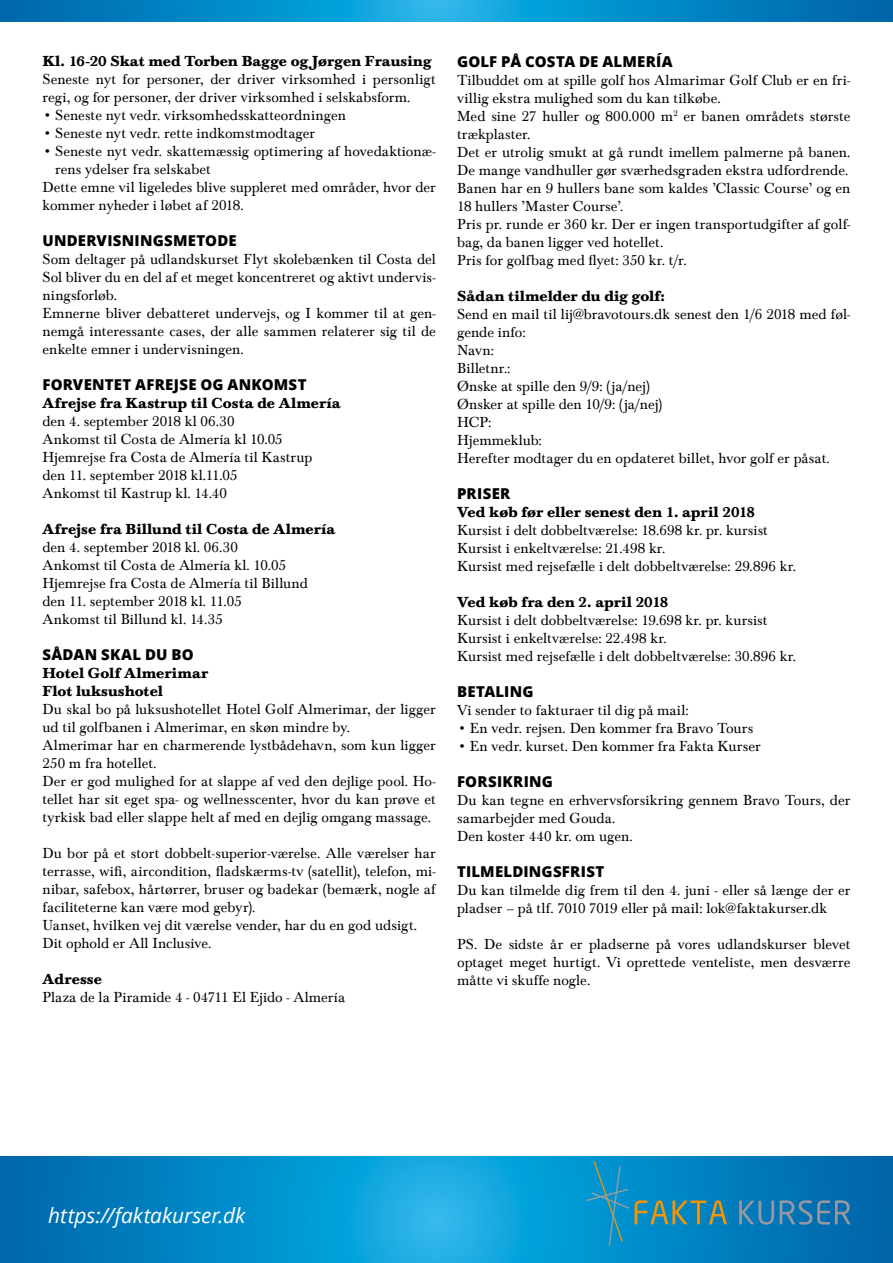
<style>
.page{position:relative;width:893px;height:1263px;background:#fff}
.page>*{position:absolute;margin:0;border:0;box-sizing:border-box;transform-origin:0 0}
.t1{font:italic 20.85px "Open Sans";letter-spacing:-.005em;color:#fff}
.t2{font:15px/18px "Baskerville Com";letter-spacing:.005em;color:#000}
.t3{font:700 15px/18px "Baskerville Com";letter-spacing:.005em;color:#000}
.t4{font:800 15px "Open Sans";letter-spacing:.015em;color:#000}
</style>
<div class="page">
<svg style="left:0;top:0;width:893px;height:21px;background:#068bc8"></svg>
<svg style="left:0;top:1157px;width:893px;height:4px;background:#0288c6"></svg>
<svg style="left:0;top:1161px;width:893px;height:102px;background:#088bc6"></svg>
<p class="t3" style="left:43px;top:52px;width:390px">Kl. 16-20 Skat med Torben Bagge og Jørgen Frausing</p>
<p class="t2" style="left:43px;top:70px;width:395px">Seneste nyt for personer, der driver virksomhed i personligt regi, og for personer, der driver virksomhed i selskabsform.</p>
<p class="t2" style="left:43px;top:106px;width:305px">• Seneste nyt vedr. virksomhedsskatteordningen</p>
<p class="t2" style="left:43px;top:124px;width:274px">• Seneste nyt vedr. rette indkomstmodtager</p>
<p class="t2" style="left:43px;top:142px;width:395px">• Seneste nyt vedr. skattemæssig optimering af hovedaktionæ-</p>
<p class="t2" style="left:55px;top:160px;width:157px">rens ydelser fra selskabet</p>
<p class="t2" style="left:43px;top:178px;width:395px">Dette emne vil ligeledes blive suppleret med områder, hvor der</p>
<p class="t2" style="left:43px;top:196px;width:203px">kommer nyheder i løbet af 2018.</p>
<p class="t4" style="left:43px;top:229px;width:196px">UNDERVISNINGSMETODE</p>
<p class="t2" style="left:43px;top:250px;width:395px">Som deltager på udlandskurset Flyt skolebænken til Costa del Sol bliver du en del af et meget koncentreret og aktivt undervis&shy;ningsforløb.<br>Emnerne bliver debatteret undervejs, og I kommer til at gen&shy;nemgå interessante cases, der alle sammen relaterer sig til de enkelte emner i undervisningen.</p>
<p class="t4" style="left:43px;top:373px;width:266px">FORVENTET AFREJSE OG ANKOMST</p>
<p class="t3" style="left:43px;top:394px;width:300px">Afrejse fra Kastrup til Costa de Almería</p>
<p class="t2" style="left:43px;top:412px;width:271px">den 4. september 2018 kl 06.30<br>Ankomst til Costa de Almería kl 10.05<br>Hjemrejse fra Costa de Almería til Kastrup den 11. september 2018 kl.11.05<br>Ankomst til Kastrup kl. 14.40</p>
<p class="t3" style="left:43px;top:520px;width:294px">Afrejse fra Billund til Costa de Almería</p>
<p class="t2" style="left:43px;top:538px;width:267px">den 4. september 2018 kl. 06.30<br>Ankomst til Costa de Almería kl. 10.05<br>Hjemrejse fra Costa de Almería til Billund den 11. september 2018 kl. 11.05<br>Ankomst til Billund kl. 14.35</p>
<p class="t4" style="left:43px;top:643px;width:153px">SÅDAN SKAL DU BO</p>
<p class="t3" style="left:43px;top:664px;width:167px">Hotel Golf Almerimar<br>Flot luksushotel</p>
<p class="t2" style="left:43px;top:700px;width:395px">Du skal bo på luksushotellet Hotel Golf Almerimar, der ligger ud til golfbanen i Almerimar, en skøn mindre by.<br>Almerimar har en charmerende lystbådehavn, som kun ligger 250 m fra hotellet.<br>Der er god mulighed for at slappe af ved den dejlige pool. Ho&shy;tellet har sit eget spa- og wellnesscenter, hvor du kan prøve et tyrkisk bad eller slappe helt af med en dejlig omgang massage.</p>
<p class="t2" style="left:43px;top:844px;width:395px">Du bor på et stort dobbelt-superior-værelse. Alle værelser har terrasse, wifi, aircondition, fladskærms-tv (satellit), telefon, mi&shy;nibar, safebox, hårtørrer, bruser og badekar (bemærk, nogle af faciliteterne kan være mod gebyr).<br>Uanset, hvilken vej dit værelse vender, har du en god udsigt.<br>Dit ophold er All Inclusive.</p>
<p class="t3" style="left:43px;top:970px;width:61px">Adresse</p>
<p class="t2" style="left:43px;top:988px;width:304px">Plaza de la Piramide 4 - 04711 El Ejido - Almería</p>
<p class="t4" style="left:457px;top:50px;width:217px">GOLF PÅ COSTA DE ALMERÍA</p>
<p class="t2" style="left:457px;top:71px;width:395px">Tilbuddet om at spille golf hos Almarimar Golf Club er en fri&shy;villig ekstra mulighed som du kan tilkøbe.<br>Med sine 27 huller og 800.000 m<sup>2</sup> er banen områdets største trækplaster.<br>Det er utrolig smukt at gå rundt imellem palmerne på banen.<br>De mange vandhuller gør sværhedsgraden ekstra udfordrende.<br>Banen har en 9 hullers bane som kaldes ’Classic Course’ og en 18 hullers ’Master Course’.<br>Pris pr. runde er 360 kr. Der er ingen transportudgifter af golf&shy;bag, da banen ligger ved hotellet.<br>Pris for golfbag med flyet: 350 kr. t/r.</p>
<p class="t3" style="left:457px;top:287px;width:209px">Sådan tilmelder du dig golf:</p>
<p class="t2" style="left:457px;top:305px;width:395px">Send en mail til lij@bravotours.dk senest den 1/6 2018 med føl&shy;gende info:<br>Navn:<br>Billetnr.:<br>Ønske at spille den 9/9: (ja/nej)<br>Ønsker at spille den 10/9: (ja/nej)<br>HCP:<br>Hjemmeklub:<br>Herefter modtager du en opdateret billet, hvor golf er påsat.</p>
<p class="t4" style="left:457px;top:482px;width:55px">PRISER</p>
<p class="t3" style="left:457px;top:503px;width:299px">Ved køb før eller senest den 1. april 2018</p>
<p class="t2" style="left:457px;top:521px;width:340px">Kursist i delt dobbeltværelse: 18.698 kr. pr. kursist<br>Kursist i enkeltværelse: 21.498 kr.<br>Kursist med rejsefælle i delt dobbeltværelse: 29.896 kr.</p>
<p class="t3" style="left:457px;top:593px;width:213px">Ved køb fra den 2. april 2018</p>
<p class="t2" style="left:457px;top:611px;width:341px">Kursist i delt dobbeltværelse: 19.698 kr. pr. kursist<br>Kursist i enkeltværelse: 22.498 kr.<br>Kursist med rejsefælle i delt dobbeltværelse: 30.896 kr.</p>
<p class="t4" style="left:457px;top:680px;width:78px">BETALING</p>
<p class="t2" style="left:457px;top:701px;width:233px">Vi sender to fakturaer til dig på mail:</p>
<p class="t2" style="left:457px;top:719px;width:298px">• En vedr. rejsen. Den kommer fra Bravo Tours</p>
<p class="t2" style="left:457px;top:737px;width:305px">• En vedr. kurset. Den kommer fra Fakta Kurser</p>
<p class="t4" style="left:457px;top:770px;width:97px">FORSIKRING</p>
<p class="t2" style="left:457px;top:791px;width:395px">Du kan tegne en erhvervsforsikring gennem Bravo Tours, der samarbejder med Gouda.<br>Den koster 440 kr. om ugen.</p>
<p class="t4" style="left:457px;top:860px;width:149px">TILMELDINGSFRIST</p>
<p class="t2" style="left:457px;top:881px;width:395px">Du kan tilmelde dig frem til den 4. juni - eller så længe der er pladser – på tlf. 7010 7019 eller på mail: lok@faktakurser.dk</p>
<p class="t2" style="left:457px;top:935px;width:395px;text-align:justify">PS. De sidste år er pladserne på vores udlandskurser blevet optaget meget hurtigt. Vi oprettede venteliste, men desværre måtte vi skuffe nogle.</p>
<h1 class="t1" style="left:48px;top:1201px;width:198px">https://faktakurser.dk</h1>
</div>
